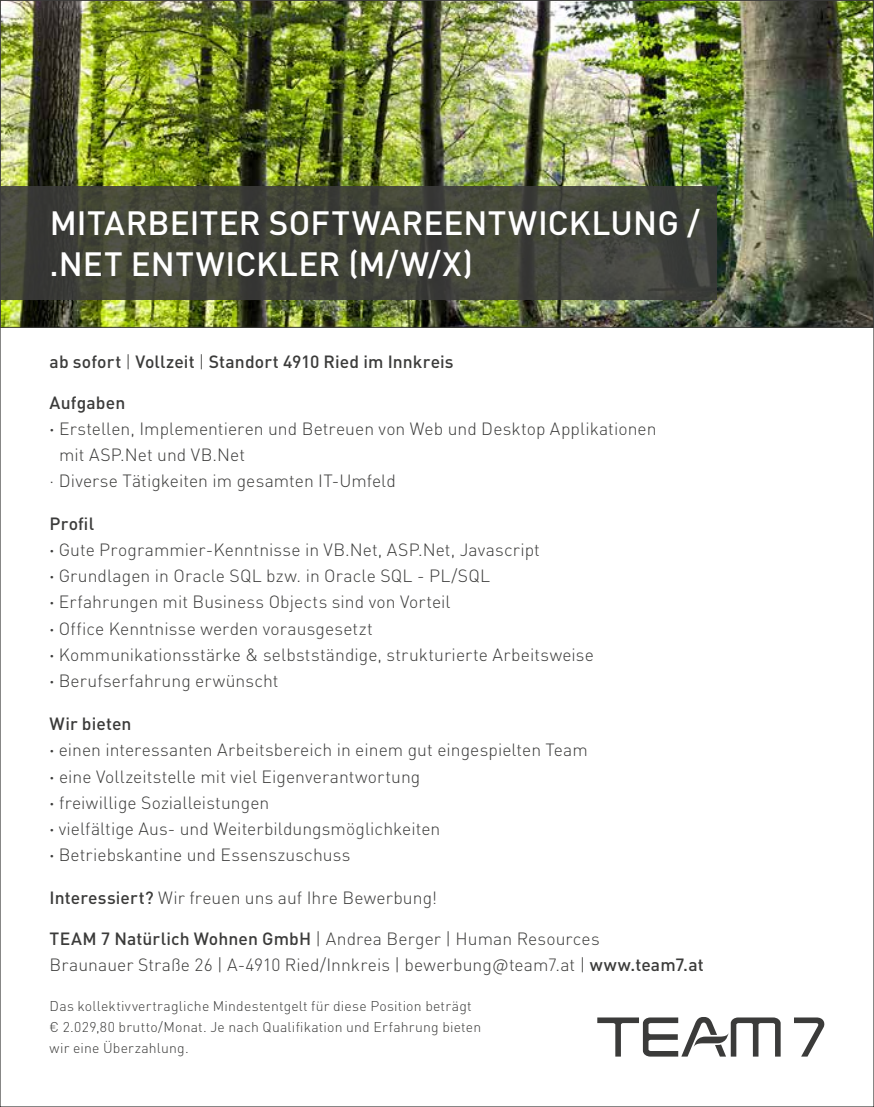
<style>
.page{position:relative;width:874px;height:1107px;background:#fff}
.page>*{position:absolute;margin:0;border:0;box-sizing:border-box;transform-origin:0 0}
.t1{font:500 33.25px/40.2px "Team 7 DIN Pro";letter-spacing:.005em;color:#fff}
.t2{font:300 17.5px/26.2px "Team 7 DIN Pro";letter-spacing:.005em;color:#3b3b3a}
.t3{font:500 17.5px "Team 7 DIN Pro";letter-spacing:.005em;color:#3b3b3a}
.t4{font:300 14px/21px "Team 7 DIN Pro";letter-spacing:.015em;color:#3b3b3a}
.s1{font-weight:300}
.s2{font-weight:500}
</style>
<div class="page">
<img style="left:2px;top:2px;width:869px;height:323px">
<svg style="left:2px;top:186px;width:714px;height:113px;background:#414339"></svg>
<svg style="left:794px;top:1017px;width:31px;height:39px"></svg>
<svg style="left:597px;top:1017px;width:183px;height:39px"></svg>
<h1 class="t1" style="left:50px;top:202px;width:651px">MITARBEITER SOFTWAREENTWICKLUNG / .NET ENTWICKLER (M/W/X)</h1>
<p class="t3" style="left:50px;top:350px;width:405px">ab sofort <span class="s1">|</span> Vollzeit <span class="s1">|</span> Standort 4910 Ried im Innkreis</p>
<p class="t3" style="left:50px;top:391px;width:77px">Aufgaben</p>
<p class="t2" style="left:50px;top:415px;width:608px"><span class="s2">·</span> Erstellen, Implementieren und Betreuen von Web und Desktop Applikationen</p>
<p class="t2" style="left:59px;top:441px;width:187px">mit ASP.Net und VB.Net</p>
<p class="t2" style="left:50px;top:467px;width:347px">· Diverse Tätigkeiten im gesamten IT-Umfeld</p>
<p class="t2" style="left:50px;top:510px;width:545px"><span class="s2">Profil<br>∤</span> Gute Programmier-Kenntnisse in VB.Net, ASP.Net, Javascript<br><span class="s2">∤</span> Grundlagen in Oracle SQL bzw. in Oracle SQL - PL/SQL<br><span class="s2">∤</span> Erfahrungen mit Business Objects sind von Vorteil<br><span class="s2">∤</span> Office Kenntnisse werden vorausgesetzt<br><span class="s2">∤</span> Kommunikationsstärke &amp; selbstständige, strukturierte Arbeitsweise <span class="s2">∤</span> Berufserfahrung erwünscht</p>
<p class="t2" style="left:50px;top:710px;width:539px"><span class="s2">Wir bieten<br>∤</span> einen interessanten Arbeitsbereich in einem gut eingespielten Team <span class="s2">∤</span> eine Vollzeitstelle mit viel Eigenverantwortung<br><span class="s2">∤</span> freiwillige Sozialleistungen<br><span class="s2">∤</span> vielfältige Aus- und Weiterbildungsmöglichkeiten<br><span class="s2">∤</span> Betriebskantine und Essenszuschuss</p>
<p class="t2" style="left:50px;top:884px;width:389px"><span class="s2">Interessiert?</span> Wir freuen uns auf Ihre Bewerbung!</p>
<p class="t2" style="left:50px;top:925px;width:655px"><span class="s2">TEAM 7 Natürlich Wohnen GmbH</span> | Andrea Berger | Human Resources<br>Braunauer Straße 26 | A-4910 Ried/Innkreis | bewerbung@team7.at | <span class="s2">www.team7.at</span></p>
<p class="t4" style="left:50px;top:995px;width:433px">Das kollektivvertragliche Mindestentgelt für diese Position beträgt € 2.029,80 brutto/Monat. Je nach Qualifikation und Erfahrung bieten wir eine Überzahlung.</p>
</div>
